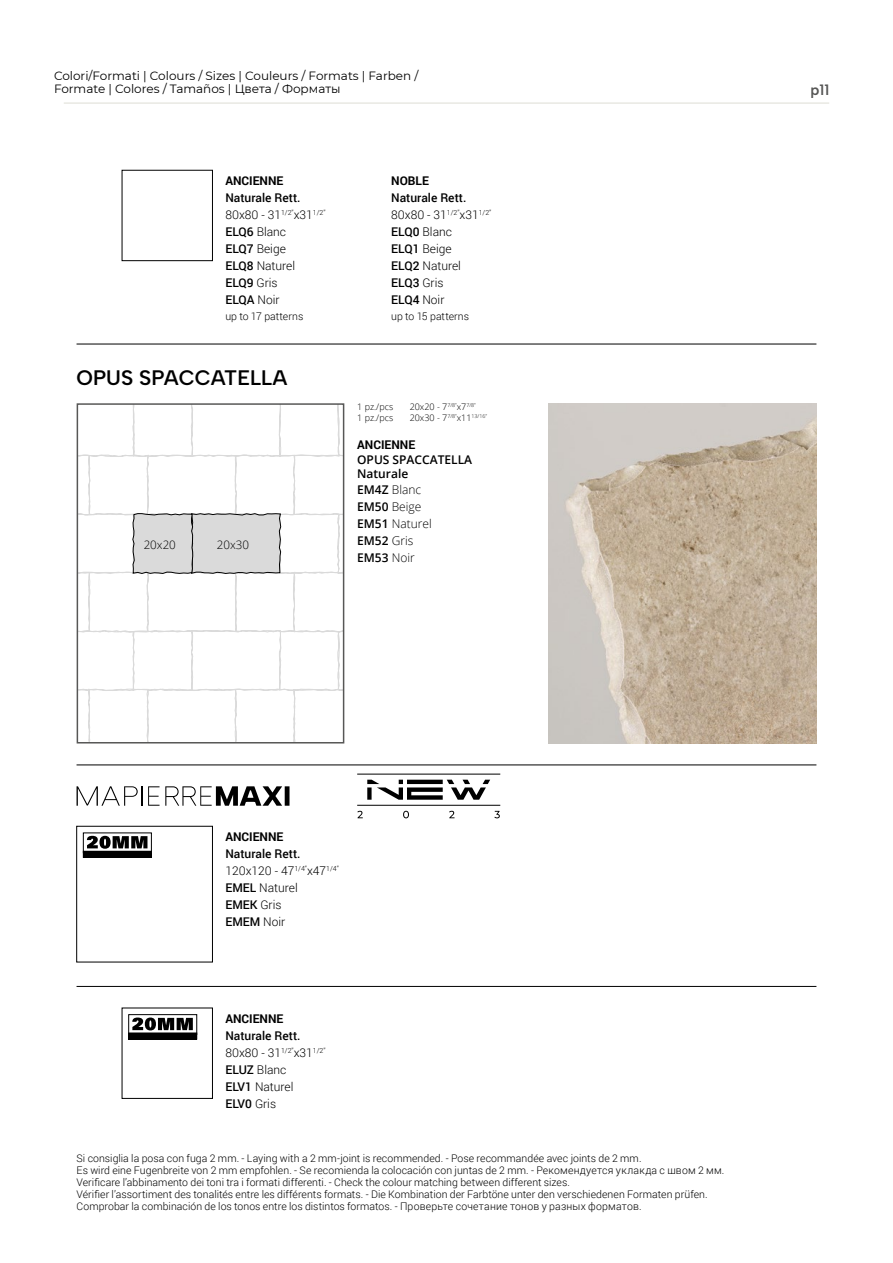
<style>
.page{position:relative;width:893px;height:1263px;background:#fff}
.page>*{position:absolute;margin:0;border:0;box-sizing:border-box;transform-origin:0 0}
.t1{font:600 21px "Albert Sans";color:#000}
.t2{font:600 15px "Albert Sans";color:#575756}
.t3{font:300 12px/17px "Roboto";color:#000}
.t4{font:12px/13.5px "Montserrat";color:#000}
.t5{font:300 12px/17px "Open Sans";color:#000}
.t6{font:700 12px "Roboto";color:#000}
.t7{font:600 12px/14.4px "Open Sans";color:#000}
.t8{font:300 11.55px "Open Sans";color:#000}
.t9{font:300 10.5px/12px "Roboto";letter-spacing:.005em;color:#000}
.t10{font:300 9px "Open Sans";color:#000}
.s1{font-weight:500}
.s2{font-weight:600}
</style>
<div class="page">
<div style="left:122px;top:170px;width:91px;height:91px;border:1px solid #000"></div>
<div style="left:129px;top:1015px;width:68px;height:19px;background:linear-gradient(to right,#fff,#fff)"></div>
<div style="left:128px;top:1014px;width:69px;height:21px;border:1px solid #000"></div>
<div style="left:129px;top:1033px;width:68px;height:6px;background:#000"></div>
<div style="left:128px;top:1032px;width:69px;height:7px;border:1px solid #000"></div>
<svg style="left:132px;top:1017px;width:61px;height:13px"></svg>
<hr style="left:77px;top:344px;width:739px;height:1px;background:#000">
<hr style="left:77px;top:986px;width:739px;height:1px;background:#000">
<hr style="left:77px;top:765px;width:739px;height:1px;background:#000">
<svg style="left:80px;top:406px;width:261px;height:334px"></svg>
<svg style="left:132px;top:513px;width:149px;height:61px;background:#cfcfcf"></svg>
<div style="left:77px;top:403px;width:267px;height:340px;border:2px solid #575756"></div>
<svg style="left:85px;top:835px;width:65px;height:16px"></svg>
<div style="left:83px;top:832px;width:69px;height:21px;border:1px solid #000"></div>
<div style="left:83px;top:851px;width:68px;height:6px;background:#000"></div>
<div style="left:83px;top:851px;width:69px;height:7px;border:1px solid #000"></div>
<svg style="left:87px;top:836px;width:60px;height:13px"></svg>
<svg style="left:77px;top:786px;width:212px;height:20px"></svg>
<img style="left:549px;top:403px;width:267px;height:340px">
<svg style="left:367px;top:780px;width:123px;height:20px"></svg>
<hr style="left:357px;top:774px;width:143px;height:1px;background:#000">
<hr style="left:357px;top:805px;width:143px;height:1px;background:#000">
<svg style="left:357px;top:811px;width:143px;height:7px"></svg>
<hr style="left:64px;top:103px;width:765px;height:1px;background:#dfdfd6">
<p class="t4" style="left:54px;top:68px;width:366px">Colori/Formati | Colours / Sizes | Couleurs / Formats | Farben /<br>Formate | Colores / Tamaños | Цвета / Форматы</p>
<p class="t6" style="left:225px;top:172px;width:60px">ANCIENNE</p>
<p class="t3" style="left:225px;top:189px;width:102px"><span class="s1">Naturale Rett.<br></span>80x80 - 31<sup>1/2”</sup>x31<sup>1/2”<br></sup><span class="s1">ELQ6</span> Blanc<br><span class="s1">ELQ7</span> Beige<br><span class="s1">ELQ8</span> Naturel<br><span class="s1">ELQ9</span> Gris<br><span class="s1">ELQA</span> Noir</p>
<p class="t9" style="left:225px;top:310px;width:79px">up to 17 patterns</p>
<h1 class="t1" style="left:77px;top:365px;width:212px">OPUS SPACCATELLA</h1>
<p class="t8" style="left:144px;top:537px;width:34px">20x20</p>
<p class="t8" style="left:217px;top:537px;width:34px">20x30</p>
<p class="t6" style="left:391px;top:172px;width:39px">NOBLE</p>
<p class="t3" style="left:391px;top:189px;width:102px"><span class="s1">Naturale Rett.<br></span>80x80 - 31<sup>1/2”</sup>x31<sup>1/2”<br></sup><span class="s1">ELQ0</span> Blanc<br><span class="s1">ELQ1</span> Beige<br><span class="s1">ELQ2</span> Naturel<br><span class="s1">ELQ3</span> Gris<br><span class="s1">ELQ4</span> Noir</p>
<p class="t9" style="left:391px;top:310px;width:79px">up to 15 patterns</p>
<p class="t10" style="left:357px;top:401px;width:38px">1 pz./pcs</p>
<p class="t10" style="left:410px;top:401px;width:68px">20x20 - 7<sup>7/8”</sup>x7<sup>7/8”</sup></p>
<p class="t10" style="left:357px;top:412px;width:38px">1 pz./pcs</p>
<p class="t10" style="left:410px;top:412px;width:79px">20x30 - 7<sup>7/8”</sup>x11<sup>13/16”</sup></p>
<p class="t6" style="left:357px;top:436px;width:60px">ANCIENNE</p>
<p class="t7" style="left:357px;top:452px;width:116px">OPUS SPACCATELLA<br>Naturale</p>
<p class="t5" style="left:357px;top:481px;width:76px"><span class="s2">EM4Z</span> Blanc<br><span class="s2">EM50</span> Beige<br><span class="s2">EM51</span> Naturel<br><span class="s2">EM52</span> Gris<br><span class="s2">EM53</span> Noir</p>
<h2 class="t2" style="left:810px;top:80px;width:20px">p11</h2>
<p class="t6" style="left:225px;top:828px;width:60px">ANCIENNE</p>
<p class="t3" style="left:225px;top:845px;width:115px"><span class="s1">Naturale Rett.<br></span>120x120 - 47<sup>1/4”</sup>x47<sup>1/4”<br></sup><span class="s1">EMEL</span> Naturel<br><span class="s1">EMEK</span> Gris<br><span class="s1">EMEM</span> Noir</p>
<p class="t6" style="left:225px;top:1010px;width:60px">ANCIENNE</p>
<p class="t3" style="left:225px;top:1026px;width:102px"><span class="s1">Naturale Rett.<br></span>80x80 - 31<sup>1/2”</sup>x31<sup>1/2”<br></sup><span class="s1">ELUZ</span> Blanc<br><span class="s1">ELV1</span> Naturel<br><span class="s1">ELV0</span> Gris</p>
<p class="t9" style="left:77px;top:1152px;width:649px">Si consiglia la posa con fuga 2 mm. - Laying with a 2 mm-joint is recommended. - Pose recommandée avec joints de 2 mm.<br>Es wird eine Fugenbreite von 2 mm empfohlen. - Se recomienda la colocación con juntas de 2 mm. - Рекомендуется уклакда с швом 2 мм.<br>Verificare l’abbinamento dei toni tra i formati differenti. - Check the colour matching between different sizes.<br>Vérifier l’assortiment des tonalités entre les différents formats. - Die Kombination der Farbtöne unter den verschiedenen Formaten prüfen.<br>Comprobar la combinación de los tonos entre los distintos formatos. - Проверьте сочетание тонов у разных форматов.</p>
</div>
